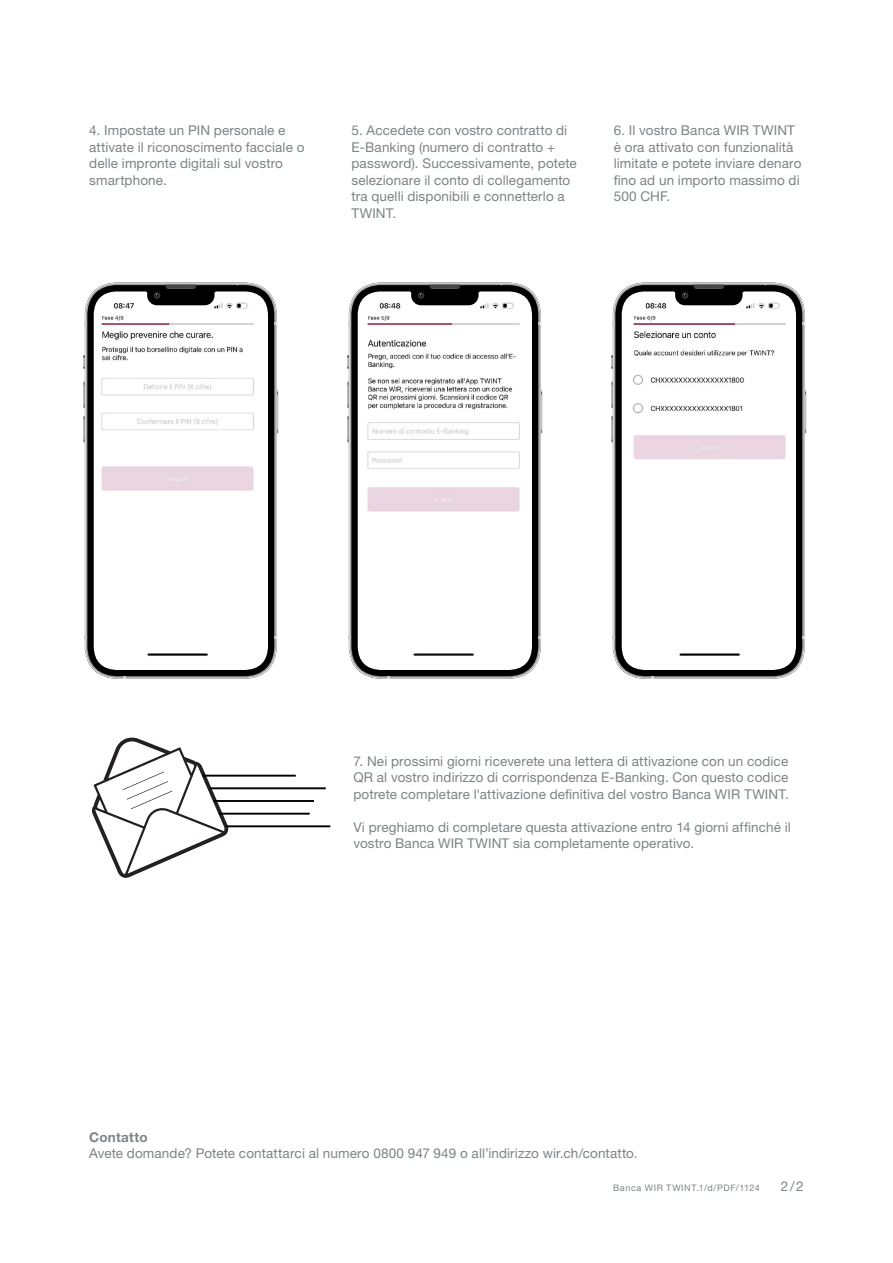
<style>
.page{position:relative;width:893px;height:1263px;background:#fff}
.page>*{position:absolute;margin:0;border:0;box-sizing:border-box;transform-origin:0 0}
.t1{font:13.5px/16.5px "Helvetica Neue LT Std";letter-spacing:.01em;color:#7d8386}
.t2{font:13.5px "Helvetica Neue LT Pro";letter-spacing:.01em;color:#7d8386}
.t3{font:700 13.5px "Helvetica Neue LT Pro";letter-spacing:.02em;color:#7d8386}
.t4{font:9px "Helvetica Neue LT Std";letter-spacing:.07em;color:#7d8386}
</style>
<div class="page">
<svg style="left:92px;top:737px;width:139px;height:141px"></svg>
<hr style="left:210px;top:787px;width:116px;height:2px;background:#000">
<hr style="left:202px;top:775px;width:94px;height:2px;background:#000">
<hr style="left:213px;top:800px;width:101px;height:2px;background:#000">
<hr style="left:219px;top:813px;width:91px;height:2px;background:#000">
<hr style="left:226px;top:825px;width:104px;height:2px;background:#000">
<svg style="left:83px;top:355px;width:2px;height:14px"></svg>
<svg style="left:83px;top:381px;width:2px;height:27px"></svg>
<svg style="left:83px;top:416px;width:2px;height:26px"></svg>
<svg style="left:277px;top:390px;width:1px;height:43px"></svg>
<svg style="left:86px;top:283px;width:190px;height:395px;background:#9c9c9c"></svg>
<svg style="left:88px;top:285px;width:186px;height:391px"></svg>
<svg style="left:166px;top:284px;width:30px;height:5px"></svg>
<div style="left:154px;top:292px;width:6px;height:7px;background:#3c3c3b;border-radius:50%"></div>
<svg style="left:155px;top:293px;width:4px;height:4px"></svg>
<svg style="left:347px;top:355px;width:2px;height:14px"></svg>
<svg style="left:347px;top:381px;width:2px;height:27px"></svg>
<svg style="left:347px;top:416px;width:2px;height:26px"></svg>
<svg style="left:541px;top:390px;width:1px;height:43px"></svg>
<svg style="left:350px;top:283px;width:190px;height:395px;background:#9c9b9b"></svg>
<svg style="left:352px;top:285px;width:186px;height:391px"></svg>
<svg style="left:430px;top:284px;width:30px;height:5px"></svg>
<div style="left:418px;top:292px;width:6px;height:7px;background:#3c3c3b;border-radius:50%"></div>
<svg style="left:419px;top:293px;width:4px;height:4px"></svg>
<svg style="left:611px;top:355px;width:1px;height:14px"></svg>
<svg style="left:611px;top:381px;width:1px;height:27px"></svg>
<svg style="left:611px;top:416px;width:1px;height:26px"></svg>
<svg style="left:805px;top:390px;width:1px;height:43px"></svg>
<svg style="left:614px;top:283px;width:190px;height:395px;background:#9c9b9b"></svg>
<svg style="left:616px;top:285px;width:186px;height:391px"></svg>
<svg style="left:694px;top:284px;width:30px;height:5px"></svg>
<div style="left:682px;top:292px;width:6px;height:7px;background:#3c3c3b;border-radius:50%"></div>
<svg style="left:683px;top:293px;width:4px;height:4px"></svg>
<p class="t1" style="left:89px;top:122px;width:217px">4. Impostate un PIN personale e attivate il riconoscimento facciale o delle impronte digitali sul vostro smartphone.</p>
<p class="t1" style="left:352px;top:122px;width:227px">5. Accedete con vostro contratto di<br>E-Banking (numero di contratto + password). Successivamente, potete selezionare il conto di collegamento tra quelli disponibili e connetterlo a<br>TWINT.</p>
<p class="t1" style="left:614px;top:122px;width:189px">6. Il vostro Banca WIR TWINT è ora attivato con funzionalità limitate e potete inviare denaro fino ad un importo massimo di<br>500 CHF.</p>
<p class="t1" style="left:353px;top:753px;width:437px;text-align:justify">7. Nei prossimi giorni riceverete una lettera di attivazione con un codice QR al vostro indirizzo di corrispondenza E-Banking. Con questo codice potrete completare l'attivazione definitiva del vostro Banca WIR TWINT.</p>
<p class="t1" style="left:353px;top:819px;width:439px">Vi preghiamo di completare questa attivazione entro 14 giorni affinché il vostro Banca WIR TWINT sia completamente operativo.</p>
<p class="t3" style="left:89px;top:1128px;width:60px">Contatto</p>
<p class="t2" style="left:89px;top:1145px;width:550px">Avete domande? Potete contattarci al numero 0800 947 949 o all’indirizzo wir.ch/contatto.</p>
<p class="t4" style="left:613px;top:1182px;width:148px">Banca WIR TWINT.1/d/PDF/1124</p>
<p class="t1" style="left:781px;top:1178px;width:24px">2/2</p>
</div>
